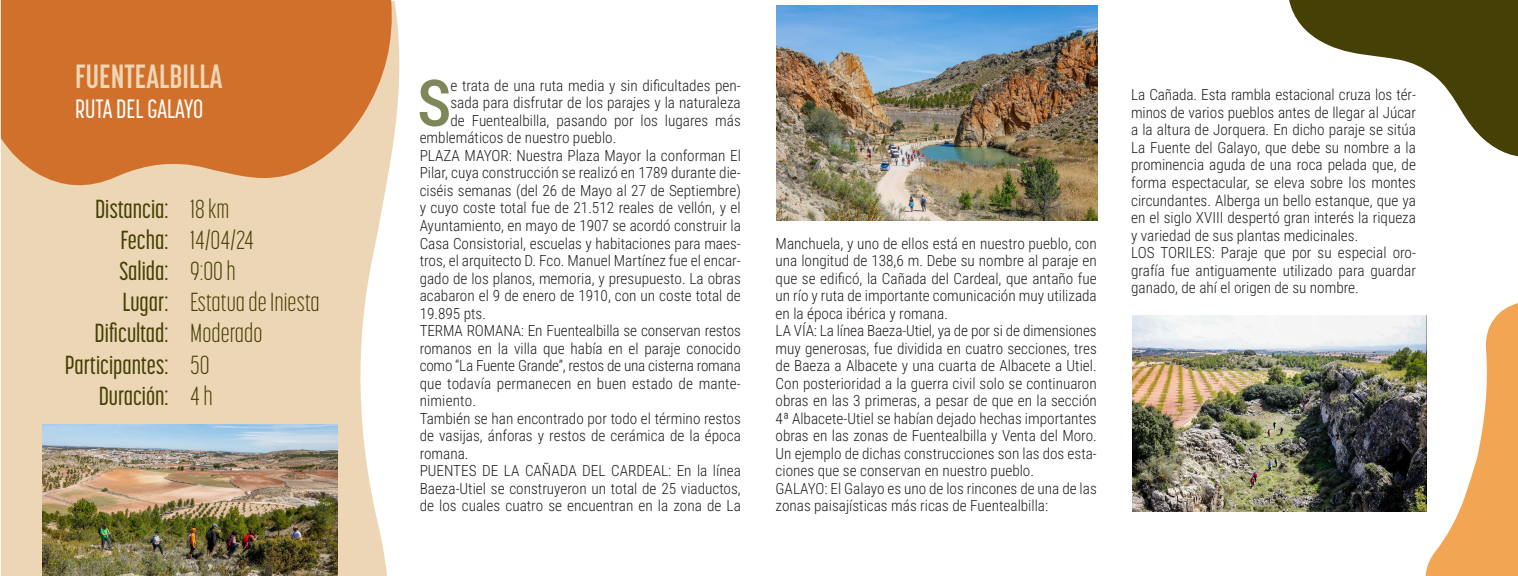
<style>
.page{position:relative;width:1518px;height:576px;background:#fff}
.page>*{position:absolute;margin:0;border:0;box-sizing:border-box;transform-origin:0 0}
.descripcion_primer_p{font:500 64.4px "Roboto Condensed";color:#7d8759}
.t1{font:700 33.25px "Korolev Compressed W04";color:#edd6b5}
.t2{font:500 26.25px "Korolev Compressed W04";color:#fff}
.datos{font:500 25.9px "Korolev Compressed W04";color:#454005}
.datos-2{font:300 25.9px "Korolev Compressed W04";color:#454005}
.descripcion_primer_p-2{font:300 15.22px/17.5px "Roboto Condensed";color:#231f20;text-align:justify}
</style>
<div class="page">
<svg style="left:1px;top:1px;width:399px;height:574px;fill:#edd6b5"></svg>
<svg style="left:1424px;top:303px;width:94px;height:272px"></svg>
<svg style="left:1px;top:0;width:393px;height:189px;fill:#d1702b"></svg>
<svg style="left:1289px;top:0;width:229px;height:157px"></svg>
<img style="left:776px;top:6px;width:322px;height:214px">
<img style="left:42px;top:424px;width:295px;height:151px">
<img style="left:1132px;top:316px;width:294px;height:195px">
<p class="t1" style="left:75px;top:58px;width:149px">FUENTEALBILLA</p>
<p class="t2" style="left:75px;top:94px;width:130px">RUTA DEL GALAYO</p>
<p class="datos" style="left:95px;top:195px;width:75px">Distancia:</p>
<p class="datos" style="left:120px;top:226px;width:50px">Fecha:</p>
<p class="datos" style="left:119px;top:257px;width:51px">Salida:</p>
<p class="datos" style="left:123px;top:288px;width:47px">Lugar:</p>
<p class="datos" style="left:95px;top:319px;width:75px">Dificultad:</p>
<p class="datos" style="left:65px;top:350px;width:105px">Participantes:</p>
<p class="datos" style="left:99px;top:381px;width:71px">Duración:</p>
<p class="datos-2" style="left:190px;top:195px;width:41px">18 km</p>
<p class="datos-2" style="left:190px;top:226px;width:65px">14/04/24</p>
<p class="datos-2" style="left:190px;top:257px;width:47px">9:00 h</p>
<p class="datos-2" style="left:190px;top:288px;width:131px">Estatua de Iniesta</p>
<p class="datos-2" style="left:190px;top:319px;width:74px">Moderado</p>
<p class="datos-2" style="left:190px;top:350px;width:21px">50</p>
<p class="datos-2" style="left:190px;top:381px;width:24px">4 h</p>
<p class="descripcion_primer_p" style="left:417px;top:58px;width:36px">S</p>
<p class="descripcion_primer_p-2" style="left:450px;top:76px;width:292px">e trata de una ruta media y sin dificultades pen-</p>
<p class="descripcion_primer_p-2" style="left:450px;top:94px;width:292px">sada para disfrutar de los parajes y la naturaleza</p>
<p class="descripcion_primer_p-2" style="left:450px;top:111px;width:292px">de Fuentealbilla, pasando por los lugares más</p>
<p class="descripcion_primer_p-2" style="left:420px;top:129px;width:198px">emblemáticos de nuestro pueblo.</p>
<p class="descripcion_primer_p-2" style="left:420px;top:146px;width:323px">PLAZA MAYOR: Nuestra Plaza Mayor la conforman El Pilar, cuya construcción se realizó en 1789 durante die&shy;ciséis semanas (del 26 de Mayo al 27 de Septiembre) y cuyo coste total fue de 21.512 reales de vellón, y el Ayuntamiento, en mayo de 1907 se acordó construir la Casa Consistorial, escuelas y habitaciones para maes&shy;tros, el arquitecto D. Fco. Manuel Martínez fue el encar&shy;gado de los planos, memoria, y presupuesto. La obras acabaron el 9 de enero de 1910, con un coste total de 19.895 pts.</p>
<p class="descripcion_primer_p-2" style="left:420px;top:321px;width:323px">TERMA ROMANA: En Fuentealbilla se conservan restos romanos en la villa que había en el paraje conocido como “La Fuente Grande”, restos de una cisterna romana que todavía permanecen en buen estado de mante&shy;nimiento.</p>
<p class="descripcion_primer_p-2" style="left:420px;top:409px;width:323px">También se han encontrado por todo el término restos de vasijas, ánforas y restos de cerámica de la época romana.</p>
<p class="descripcion_primer_p-2" style="left:420px;top:461px;width:323px">PUENTES DE LA CAÑADA DEL CARDEAL: En la línea Baeza-Utiel se construyeron un total de 25 viaductos, de los cuales cuatro se encuentran en la zona de La</p>
<p class="descripcion_primer_p-2" style="left:776px;top:234px;width:323px">Manchuela, y uno de ellos está en nuestro pueblo, con una longitud de 138,6 m. Debe su nombre al paraje en que se edificó, la Cañada del Cardeal, que antaño fue un río y ruta de importante comunicación muy utilizada en la época ibérica y romana.</p>
<p class="descripcion_primer_p-2" style="left:776px;top:321px;width:323px">LA VÍA: La línea Baeza-Utiel, ya de por si de dimensiones muy generosas, fue dividida en cuatro secciones, tres de Baeza a Albacete y una cuarta de Albacete a Utiel.<br>Con posterioridad a la guerra civil solo se continuaron obras en las 3 primeras, a pesar de que en la sección 4ª Albacete-Utiel se habían dejado hechas importantes obras en las zonas de Fuentealbilla y Venta del Moro.<br>Un ejemplo de dichas construcciones son las dos esta&shy;ciones que se conservan en nuestro pueblo.</p>
<p class="descripcion_primer_p-2" style="left:776px;top:479px;width:323px">GALAYO: El Galayo es uno de los rincones de una de las zonas paisajísticas más ricas de Fuentealbilla:</p>
<p class="descripcion_primer_p-2" style="left:1131px;top:86px;width:286px">La Cañada. Esta rambla estacional cruza los tér&shy;minos de varios pueblos antes de llegar al Júcar a la altura de Jorquera. En dicho paraje se sitúa La Fuente del Galayo, que debe su nombre a la prominencia aguda de una roca pelada que, de forma espectacular, se eleva sobre los montes circundantes. Alberga un bello estanque, que ya en el siglo XVIII despertó gran interés la riqueza y variedad de sus plantas medicinales.</p>
<p class="descripcion_primer_p-2" style="left:1131px;top:243px;width:286px">LOS TORILES: Paraje que por su especial oro&shy;grafía fue antiguamente utilizado para guardar ganado, de ahí el origen de su nombre.</p>
</div>
